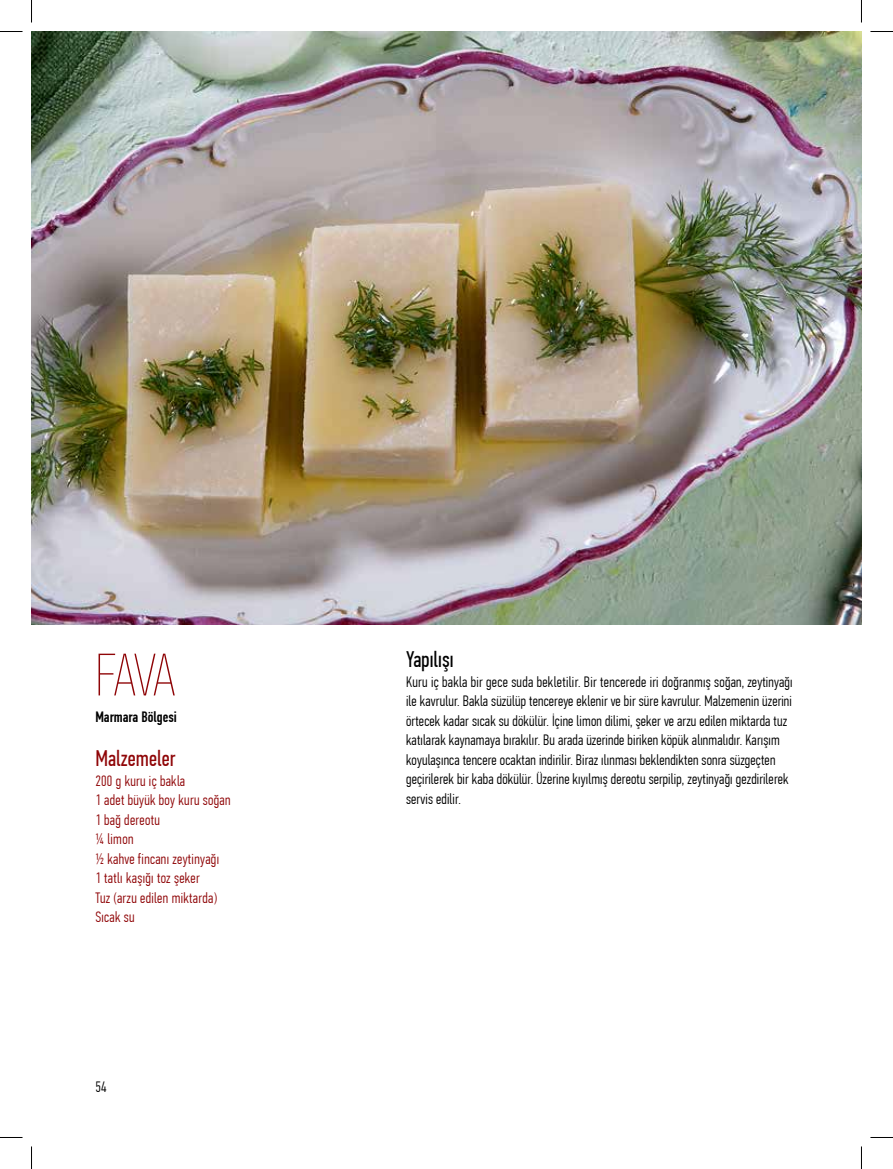
<style>
.page{position:relative;width:893px;height:1169px;background:#fff}
.page>*{position:absolute;margin:0;border:0;box-sizing:border-box;transform-origin:0 0}
.t1{font:60px "PF Din Text Comp Pro X Thin";color:#8f0507}
.t2{font:22.5px "PF Din Text Comp Pro";color:#8f0507}
.t3{font:22.5px "PF Din Text Comp Pro";color:#000}
.t4{font:300 15px/19.5px "PF Din Text Comp Pro";letter-spacing:.01em;color:#000}
.t5{font:300 15px/19.5px "PF Din Text Comp Pro";letter-spacing:.02em;color:#8f0507}
.t6{font:500 15px "PF Din Text Comp Pro";color:#000}
</style>
<div class="page">
<img style="left:32px;top:31px;width:829px;height:594px">
<svg style="left:0;top:31px;width:22px;height:1px"></svg>
<svg style="left:870px;top:31px;width:22px;height:1px"></svg>
<svg style="left:0;top:1137px;width:22px;height:1px"></svg>
<svg style="left:870px;top:1137px;width:22px;height:1px"></svg>
<svg style="left:31px;top:0;width:1px;height:23px"></svg>
<svg style="left:31px;top:1146px;width:1px;height:23px"></svg>
<h1 class="t1" style="left:95px;top:640px;width:81px">FAVA</h1>
<p class="t6" style="left:95px;top:708px;width:83px">Marmara Bölgesi</p>
<h2 class="t2" style="left:95px;top:745px;width:82px">Malzemeler</h2>
<p class="t5" style="left:95px;top:770px;width:137px">200 g kuru iç bakla<br>1 adet büyük boy kuru soğan<br>1 bağ dereotu<br>¼ limon<br>½ kahve fincanı zeytinyağı<br>1 tatlı kaşığı toz şeker<br>Tuz (arzu edilen miktarda)<br>Sıcak su</p>
<p class="t4" style="left:95px;top:1077px;width:13px">54</p>
<h2 class="t3" style="left:406px;top:646px;width:49px">Yapılışı</h2>
<p class="t4" style="left:406px;top:672px;width:388px">Kuru iç bakla bir gece suda bekletilir. Bir tencerede iri doğranmış soğan, zeytinyağı ile kavrulur. Bakla süzülüp tencereye eklenir ve bir süre kavrulur. Malzemenin üzerini örtecek kadar sıcak su dökülür. İçine limon dilimi, şeker ve arzu edilen miktarda tuz katılarak kaynamaya bırakılır. Bu arada üzerinde biriken köpük alınmalıdır. Karışım koyulaşınca tencere ocaktan indirilir. Biraz ılınması beklendikten sonra süzgeçten geçirilerek bir kaba dökülür. Üzerine kıyılmış dereotu serpilip, zeytinyağı gezdirilerek servis edilir.</p>
</div>
